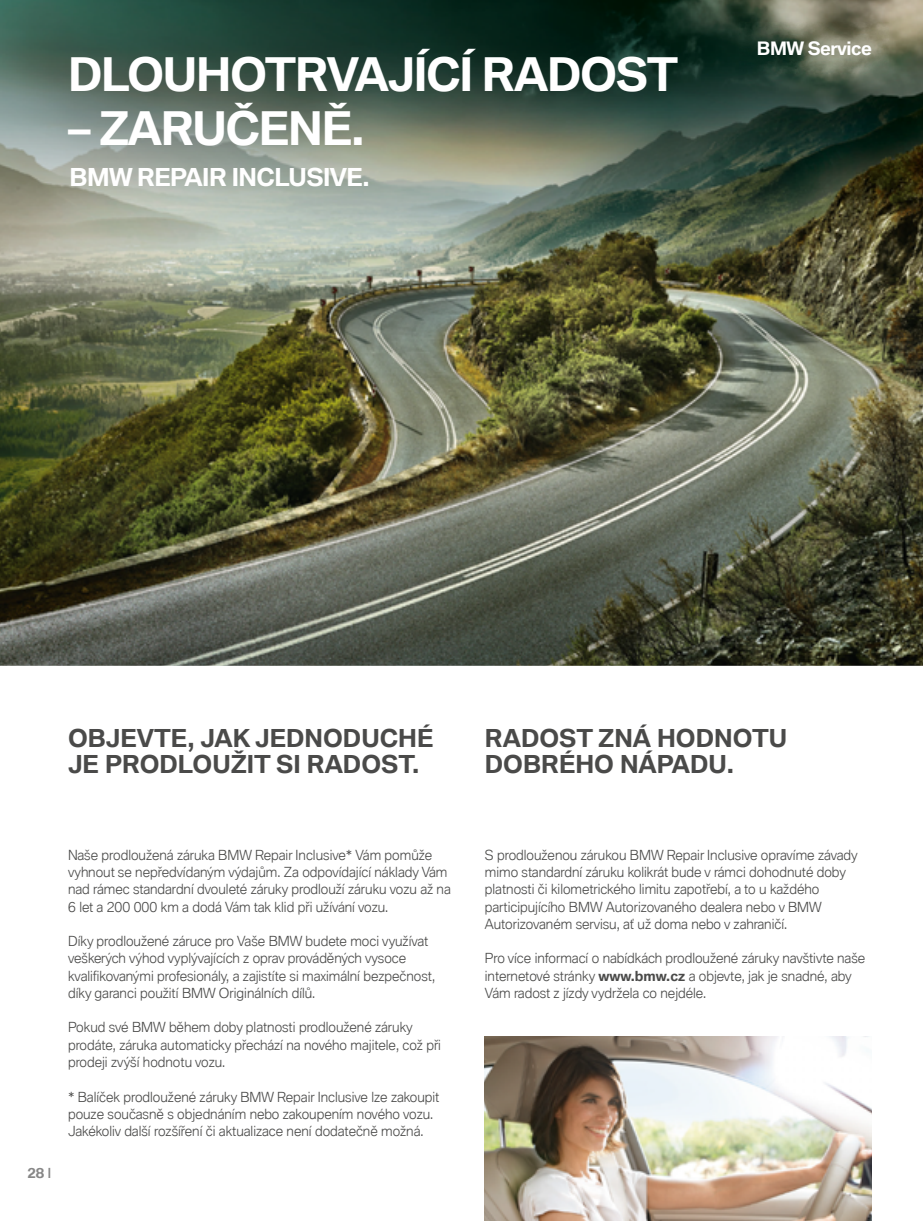
<style>
.page{position:relative;width:923px;height:1221px;background:#fff}
.page>*{position:absolute;margin:0;border:0;box-sizing:border-box;transform-origin:0 0}
.t1{font:700 45px "BMW Type Global Pro";letter-spacing:-.03em;color:#fff}
.t2{font:700 24px/26.2px "BMW Type Global Pro";color:#4a4a49}
.t3{font:700 24px "BMW Type Global Pro";letter-spacing:-.025em;color:#fff}
.t4{font:700 18px "BMW Type Global Pro";letter-spacing:-.025em;color:#fff}
.t5{font:300 13.5px/17.2px "BMW Type Global Pro";color:#4a4a49}
.t6{font:700 13.5px "BMW Type Global Pro";color:#878787}
.s1{font-weight:700}
</style>
<div class="page">
<img style="left:0;top:0;width:923px;height:665px">
<img style="left:740px;top:23px;width:149px;height:51px">
<img style="left:485px;top:1036px;width:387px;height:184px">
<h1 class="t1" style="left:68px;top:50px;width:612px">DLOUHOTRVAJÍCÍ RADOST</h1>
<h1 class="t1" style="left:68px;top:104px;width:298px">– ZARUČENĚ.</h1>
<h2 class="t3" style="left:70px;top:163px;width:302px">BMW REPAIR INCLUSIVE.</h2>
<h3 class="t4" style="left:757px;top:38px;width:116px">BMW Service</h3>
<h2 class="t2" style="left:68px;top:725px;width:367px">OBJEVTE, JAK JEDNODUCHÉ<br>JE PRODLOUŽIT SI RADOST.</h2>
<h2 class="t2" style="left:485px;top:725px;width:304px">RADOST ZNÁ HODNOTU<br>DOBRÉHO NÁPADU.</h2>
<p class="t6" style="left:27px;top:1165px;width:25px">28 |</p>
<p class="t5" style="left:68px;top:847px;width:384px">Naše prodloužená záruka BMW Repair Inclusive* Vám pomůže vyhnout se nepředvídaným výdajům. Za odpovídající náklady Vám nad rámec standardní dvouleté záruky prodlouží záruku vozu až na 6 let a 200 000 km a dodá Vám tak klid při užívání vozu.</p>
<p class="t5" style="left:68px;top:933px;width:368px">Díky prodloužené záruce pro Vaše BMW budete moci využívat veškerých výhod vyplývajících z oprav prováděných vysoce kvalifikovanými profesionály, a zajistíte si maximální bezpečnost, díky garanci použití BMW Originálních dílů.</p>
<p class="t5" style="left:68px;top:1019px;width:374px">Pokud své BMW během doby platnosti prodloužené záruky prodáte, záruka automaticky přechází na nového majitele, což při prodeji zvýší hodnotu vozu.</p>
<p class="t5" style="left:68px;top:1088px;width:373px">* Balíček prodloužené záruky BMW Repair Inclusive lze zakoupit pouze současně s objednáním nebo zakoupením nového vozu.<br>Jakékoliv další rozšíření či aktualizace není dodatečně možná.</p>
<p class="t5" style="left:485px;top:847px;width:374px">S prodlouženou zárukou BMW Repair Inclusive opravíme závady mimo standardní záruku kolikrát bude v rámci dohodnuté doby platnosti či kilometrického limitu zapotřebí, a to u každého participujícího BMW Autorizovaného dealera nebo v BMW Autorizovaném servisu, ať už doma nebo v zahraničí.</p>
<p class="t5" style="left:485px;top:950px;width:382px">Pro více informací o nabídkách prodloužené záruky navštivte naše internetové stránky <span class="s1">www.bmw.cz</span> a objevte, jak je snadné, aby<br>Vám radost z jízdy vydržela co nejdéle.</p>
</div>
